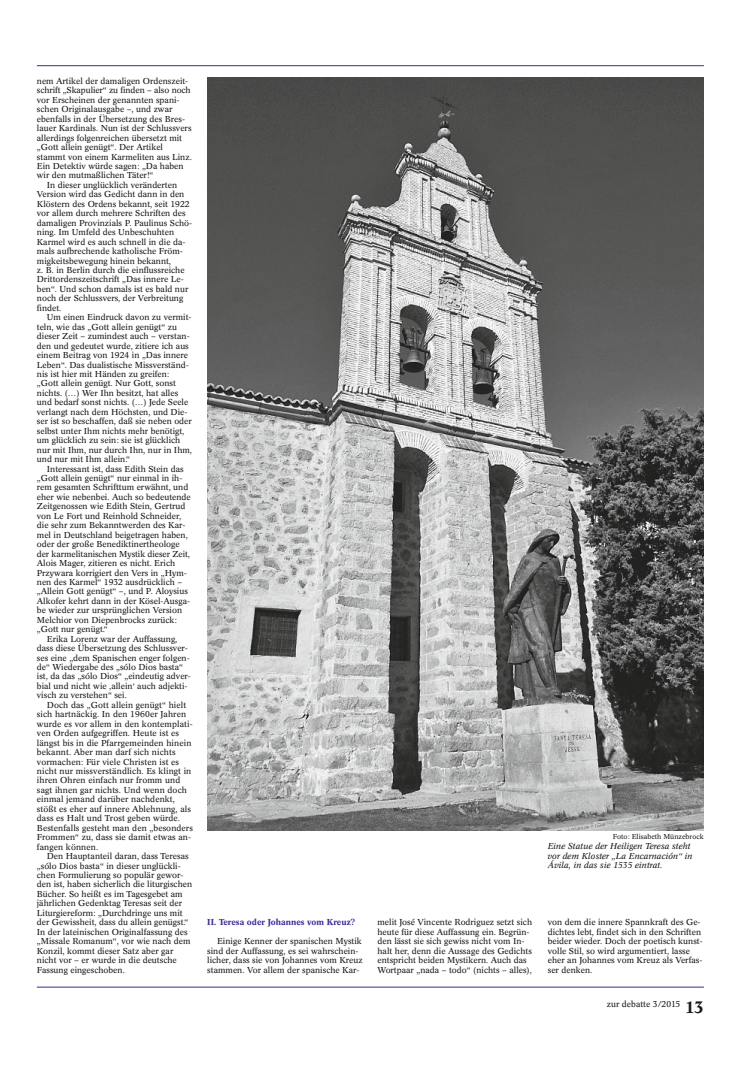
<style>
.page{position:relative;width:755px;height:1066px;background:#fff}
.page>*{position:absolute;margin:0;border:0;box-sizing:border-box;transform-origin:0 0}
.t1{font:8.5px/9.5px "Concorde BE";color:#151616}
.t2{font:italic 8.5px/9.5px "Concorde BE";color:#151616}
.t3{font:500 8.5px "Concorde BE";color:#3c2b99}
.t4{font:7px "Concorde BE";color:#151616}
.s1{font-weight:500;font-size:16.5px}
</style>
<div class="page">
<hr style="left:37px;top:986px;width:666px;height:1px;background:#3c2b99">
<hr style="left:37px;top:65px;width:666px;height:1px;background:#3c2b99">
<img style="left:207px;top:77px;width:496px;height:753px">
<p class="t1" style="left:37px;top:77px;width:153px">nem Artikel der damaligen Ordenszeit-</p>
<p class="t1" style="left:37px;top:86px;width:155px">schrift „Skapulier“ zu finden – also noch</p>
<p class="t1" style="left:37px;top:96px;width:144px">vor Erscheinen der genannten spani-</p>
<p class="t1" style="left:37px;top:105px;width:137px">schen Originalausgabe –, und zwar</p>
<p class="t1" style="left:37px;top:115px;width:149px">ebenfalls in der Übersetzung des Bres-</p>
<p class="t1" style="left:37px;top:124px;width:156px">lauer Kardinals. Nun ist der Schlussvers</p>
<p class="t1" style="left:37px;top:134px;width:147px">allerdings folgenreichen übersetzt mit</p>
<p class="t1" style="left:37px;top:143px;width:128px">„Gott allein genügt“. Der Artikel</p>
<p class="t1" style="left:37px;top:153px;width:156px">stammt von einem Karmeliten aus Linz.</p>
<p class="t1" style="left:37px;top:162px;width:148px">Ein Detektiv würde sagen: „Da haben</p>
<p class="t1" style="left:37px;top:171px;width:118px">wir den mutmaßlichen Täter!“</p>
<p class="t1" style="left:47px;top:181px;width:132px">In dieser unglücklich veränderten</p>
<p class="t1" style="left:37px;top:190px;width:149px">Version wird das Gedicht dann in den</p>
<p class="t1" style="left:37px;top:200px;width:154px">Klöstern des Ordens bekannt, seit 1922</p>
<p class="t1" style="left:37px;top:209px;width:150px">vor allem durch mehrere Schriften des</p>
<p class="t1" style="left:37px;top:219px;width:157px">damaligen Provinzials P. Paulinus Schö-</p>
<p class="t1" style="left:37px;top:228px;width:139px">ning. Im Umfeld des Unbeschuhten</p>
<p class="t1" style="left:37px;top:238px;width:150px">Karmel wird es auch schnell in die da-</p>
<p class="t1" style="left:37px;top:247px;width:147px">mals aufbrechende katholische Fröm-</p>
<p class="t1" style="left:37px;top:256px;width:136px">migkeitsbewegung hinein bekannt,</p>
<p class="t1" style="left:37px;top:266px;width:149px">z. B. in Berlin durch die einflussreiche</p>
<p class="t1" style="left:37px;top:275px;width:148px">Drittordenszeitschrift „Das innere Le-</p>
<p class="t1" style="left:37px;top:285px;width:153px">ben“. Und schon damals ist es bald nur</p>
<p class="t1" style="left:37px;top:294px;width:148px">noch der Schlussvers, der Verbreitung</p>
<p class="t1" style="left:37px;top:304px;width:26px">findet.</p>
<p class="t1" style="left:47px;top:313px;width:146px">Um einen Eindruck davon zu vermit-</p>
<p class="t1" style="left:37px;top:323px;width:141px">teln, wie das „Gott allein genügt“ zu</p>
<p class="t1" style="left:37px;top:332px;width:154px">dieser Zeit – zumindest auch – verstan-</p>
<p class="t1" style="left:37px;top:342px;width:153px">den und gedeutet wurde, zitiere ich aus</p>
<p class="t1" style="left:37px;top:351px;width:153px">einem Beitrag von 1924 in „Das innere</p>
<p class="t1" style="left:37px;top:360px;width:153px">Leben“. Das dualistische Missverständ-</p>
<p class="t1" style="left:37px;top:370px;width:134px">nis ist hier mit Händen zu greifen:</p>
<p class="t1" style="left:37px;top:379px;width:140px">„Gott allein genügt. Nur Gott, sonst</p>
<p class="t1" style="left:37px;top:389px;width:143px">nichts. (…) Wer Ihn besitzt, hat alles</p>
<p class="t1" style="left:37px;top:398px;width:153px">und bedarf sonst nichts. (…) Jede Seele</p>
<p class="t1" style="left:37px;top:408px;width:152px">verlangt nach dem Höchsten, und Die-</p>
<p class="t1" style="left:37px;top:417px;width:156px">ser ist so beschaffen, daß sie neben oder</p>
<p class="t1" style="left:37px;top:427px;width:149px">selbst unter Ihm nichts mehr benötigt,</p>
<p class="t1" style="left:37px;top:436px;width:145px">um glücklich zu sein: sie ist glücklich</p>
<p class="t1" style="left:37px;top:446px;width:156px">nur mit Ihm, nur durch Ihn, nur in Ihm,</p>
<p class="t1" style="left:37px;top:455px;width:95px">und nur mit Ihm allein.“</p>
<p class="t1" style="left:47px;top:464px;width:138px">Interessant ist, dass Edith Stein das</p>
<p class="t1" style="left:37px;top:474px;width:147px">„Gott allein genügt“ nur einmal in ih-</p>
<p class="t1" style="left:37px;top:483px;width:153px">rem gesamten Schrifttum erwähnt, und</p>
<p class="t1" style="left:37px;top:493px;width:155px">eher wie nebenbei. Auch so bedeutende</p>
<p class="t1" style="left:37px;top:502px;width:150px">Zeitgenossen wie Edith Stein, Gertrud</p>
<p class="t1" style="left:37px;top:512px;width:146px">von Le Fort und Reinhold Schneider,</p>
<p class="t1" style="left:37px;top:521px;width:150px">die sehr zum Bekanntwerden des Kar-</p>
<p class="t1" style="left:37px;top:531px;width:152px">mel in Deutschland beigetragen haben,</p>
<p class="t1" style="left:37px;top:540px;width:144px">oder der große Benediktinertheologe</p>
<p class="t1" style="left:37px;top:549px;width:154px">der karmelitanischen Mystik dieser Zeit,</p>
<p class="t1" style="left:37px;top:559px;width:140px">Alois Mager, zitieren es nicht. Erich</p>
<p class="t1" style="left:37px;top:568px;width:151px">Przywara korrigiert den Vers in „Hym-</p>
<p class="t1" style="left:37px;top:578px;width:147px">nen des Karmel“ 1932 ausdrücklich –</p>
<p class="t1" style="left:37px;top:587px;width:152px">„Allein Gott genügt“ –, und P. Aloysius</p>
<p class="t1" style="left:37px;top:597px;width:155px">Alkofer kehrt dann in der Kösel-Ausga-</p>
<p class="t1" style="left:37px;top:606px;width:147px">be wieder zur ursprünglichen Version</p>
<p class="t1" style="left:37px;top:616px;width:141px">Melchior von Diepenbrocks zurück:</p>
<p class="t1" style="left:37px;top:625px;width:72px">„Gott nur genügt.“</p>
<p class="t1" style="left:47px;top:635px;width:132px">Erika Lorenz war der Auffassung,</p>
<p class="t1" style="left:37px;top:644px;width:152px">dass diese Übersetzung des Schlussver-</p>
<p class="t1" style="left:37px;top:653px;width:154px">ses eine „dem Spanischen enger folgen-</p>
<p class="t1" style="left:37px;top:663px;width:148px">de“ Wiedergabe des „sólo Dios basta“</p>
<p class="t1" style="left:37px;top:672px;width:155px">ist, da das „sólo Dios“ „eindeutig adver-</p>
<p class="t1" style="left:37px;top:682px;width:152px">bial und nicht wie ‚allein‘ auch adjekti-</p>
<p class="t1" style="left:37px;top:691px;width:91px">visch zu verstehen“ sei.</p>
<p class="t1" style="left:47px;top:701px;width:141px">Doch das „Gott allein genügt“ hielt</p>
<p class="t1" style="left:37px;top:710px;width:151px">sich hartnäckig. In den 1960er Jahren</p>
<p class="t1" style="left:37px;top:720px;width:157px">wurde es vor allem in den kontemplati-</p>
<p class="t1" style="left:37px;top:729px;width:144px">ven Orden aufgegriffen. Heute ist es</p>
<p class="t1" style="left:37px;top:739px;width:156px">längst bis in die Pfarrgemeinden hinein</p>
<p class="t1" style="left:37px;top:748px;width:140px">bekannt. Aber man darf sich nichts</p>
<p class="t1" style="left:37px;top:757px;width:144px">vormachen: Für viele Christen ist es</p>
<p class="t1" style="left:37px;top:767px;width:156px">nicht nur missverständlich. Es klingt in</p>
<p class="t1" style="left:37px;top:776px;width:145px">ihren Ohren einfach nur fromm und</p>
<p class="t1" style="left:37px;top:786px;width:151px">sagt ihnen gar nichts. Und wenn doch</p>
<p class="t1" style="left:37px;top:795px;width:139px">einmal jemand darüber nachdenkt,</p>
<p class="t1" style="left:37px;top:805px;width:155px">stößt es eher auf innere Ablehnung, als</p>
<p class="t1" style="left:37px;top:814px;width:144px">dass es Halt und Trost geben würde.</p>
<p class="t1" style="left:37px;top:824px;width:157px">Bestenfalls gesteht man den „besonders</p>
<p class="t1" style="left:37px;top:833px;width:156px">Frommen“ zu, dass sie damit etwas an-</p>
<p class="t1" style="left:37px;top:843px;width:63px">fangen können.</p>
<p class="t1" style="left:47px;top:852px;width:143px">Den Hauptanteil daran, dass Teresas</p>
<p class="t1" style="left:37px;top:861px;width:145px">„sólo Dios basta“ in dieser unglückli-</p>
<p class="t1" style="left:37px;top:871px;width:148px">chen Formulierung so populär gewor-</p>
<p class="t1" style="left:37px;top:880px;width:157px">den ist, haben sicherlich die liturgischen</p>
<p class="t1" style="left:37px;top:890px;width:147px">Bücher. So heißt es im Tagesgebet am</p>
<p class="t1" style="left:37px;top:899px;width:147px">jährlichen Gedenktag Teresas seit der</p>
<p class="t1" style="left:37px;top:909px;width:147px">Liturgiereform: „Durchdringe uns mit</p>
<p class="t1" style="left:37px;top:918px;width:153px">der Gewissheit, dass du allein genügst.“</p>
<p class="t1" style="left:37px;top:928px;width:152px">In der lateinischen Originalfassung des</p>
<p class="t1" style="left:37px;top:937px;width:155px">„Missale Romanum“, vor wie nach dem</p>
<p class="t1" style="left:37px;top:946px;width:138px">Konzil, kommt dieser Satz aber gar</p>
<p class="t1" style="left:37px;top:956px;width:141px">nicht vor – er wurde in die deutsche</p>
<p class="t1" style="left:37px;top:965px;width:89px">Fassung eingeschoben.</p>
<p class="t3" style="left:207px;top:919px;width:150px">II. Teresa oder Johannes vom Kreuz?</p>
<p class="t1" style="left:207px;top:937px;width:157px;text-indent:10px">Einige Kenner der spanischen Mystik sind der Auffassung, es sei wahrschein&shy;licher, dass sie von Johannes vom Kreuz stammen. Vor allem der spanische Kar-</p>
<p class="t4" style="left:612px;top:834px;width:92px">Foto: Elisabeth Münzebrock</p>
<p class="t2" style="left:547px;top:842px;width:146px">Eine Statue der Heiligen Teresa steht vor dem Kloster „La Encarnación“ in<br>Ávila, in das sie 1535 eintrat.</p>
<p class="t1" style="left:377px;top:918px;width:156px">melit José Vincente Rodriguez setzt sich heute für diese Auffassung ein. Begrün&shy;den lässt sie sich gewiss nicht vom In&shy;halt her, denn die Aussage des Gedichts entspricht beiden Mystikern. Auch das Wortpaar „nada – todo“ (nichts – alles),</p>
<p class="t1" style="left:547px;top:918px;width:156px">von dem die innere Spannkraft des Ge&shy;dichtes lebt, findet sich in den Schriften beider wieder. Doch der poetisch kunst&shy;volle Stil, so wird argumentiert, lasse eher an Johannes vom Kreuz als Verfas&shy;ser denken.</p>
<p class="t1" style="left:606px;top:1000px;width:98px">zur debatte 3/2015 <span class="s1">13</span></p>
</div>
